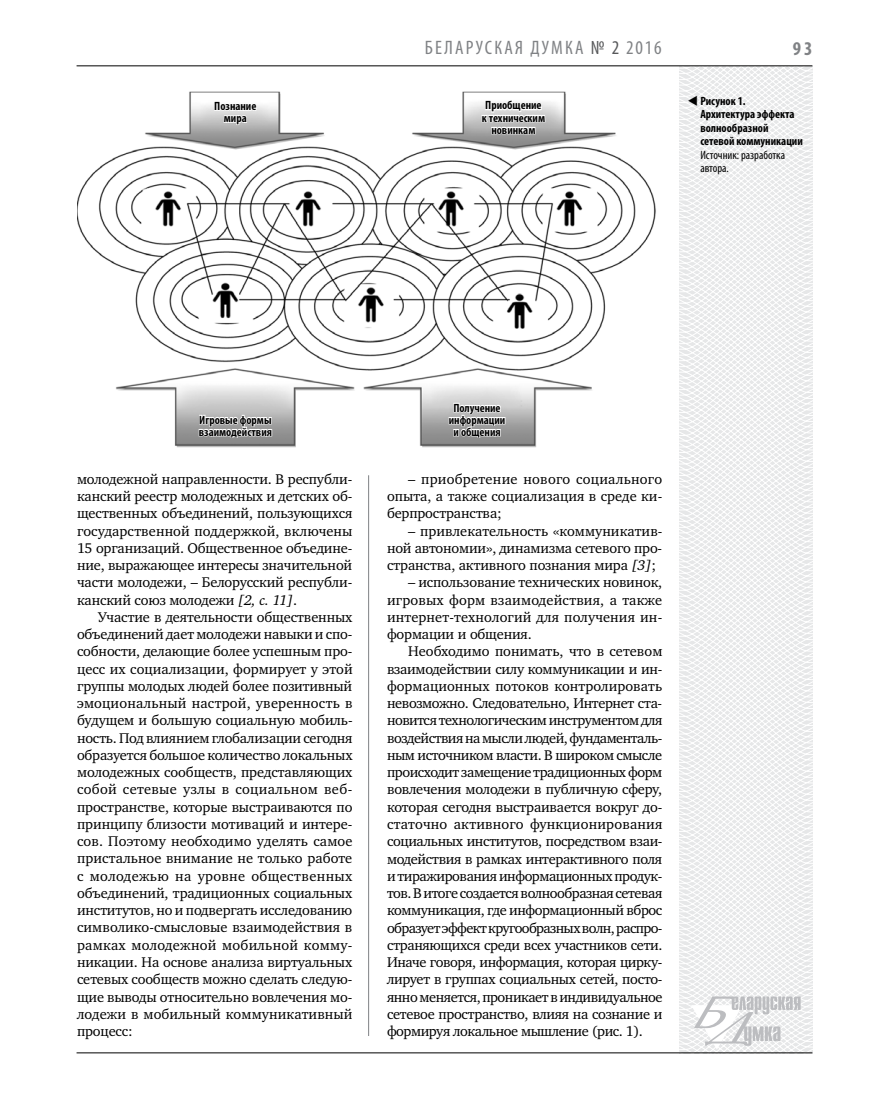
<style>
.page{position:relative;width:872px;height:1106px;background:#fff}
.page>*{position:absolute;margin:0;border:0;box-sizing:border-box;transform-origin:0 0}
.t1{font:condensed 19.5px "Myriad Pro";letter-spacing:.11em;color:#808285}
.t2{font:700 condensed 19.5px "Myriad Pro";color:#808285}
.t3{font:14.4px/17.2px "Charter C";letter-spacing:-.01em;color:#000;text-align:justify}
.t4{font:700 condensed 12px/12px "Myriad Pro";letter-spacing:-.005em;color:#000;text-align:center}
.t5{font:condensed 12px/13.5px "Myriad Pro";color:#000}
.s1{color:#58595b}
.s2{font-style:italic}
</style>
<div class="page">
<svg style="left:621px;top:65px;width:192px;height:989px"></svg>
<svg style="left:691px;top:996px;width:109px;height:53px"></svg>
<hr style="left:77px;top:65px;width:735px;height:1px;background:#000">
<hr style="left:77px;top:1052px;width:735px;height:1px;background:#000">
<hr style="left:368px;top:475px;width:1px;height:561px;background:#808285">
<img style="left:77px;top:76px;width:585px;height:378px">
<svg style="left:198px;top:403px;width:75px;height:45px"></svg>
<svg style="left:213px;top:88px;width:44px;height:53px"></svg>
<svg style="left:481px;top:95px;width:65px;height:51px"></svg>
<svg style="left:448px;top:397px;width:58px;height:50px"></svg>
<svg style="left:698px;top:105px;width:12px;height:1px"></svg>
<h1 class="t1" style="left:425px;top:36px;width:238px">БЕЛА РУСКАЯ ДУМКА <span class="s1">№ 2</span> 2016</h1>
<h1 class="t2" style="left:793px;top:37px;width:21px">93</h1>
<p class="t4" style="left:214px;top:100px;width:44px">Познание мира</p>
<p class="t4" style="left:482px;top:99px;width:65px">Приобщение к техническим новинкам</p>
<p class="t4" style="left:700px;top:94px;width:104px;line-height:13.5px;text-align:left;text-indent:-13px">▼ Рисунок 1.<br>Архитектура эффекта волнообразной сетевой коммуникации</p>
<p class="t5" style="left:700px;top:148px;width:86px">Источник: разработка автора.</p>
<p class="t4" style="left:199px;top:413px;width:75px;text-align:left">Игровые формы взаимодействия</p>
<p class="t3" style="left:77px;top:470px;width:277px">молодежной направленности. В республи&shy;канский реестр молодежных и детских об&shy;щественных объединений, пользующихся государственной поддержкой, включены 15 организаций. Общественное объедине&shy;ние, выражающее интересы значительной части молодежи, – Белорусский республи&shy;канский союз молодежи <span class="s2">[2, с. 11]</span>.</p>
<p class="t3" style="left:77px;top:608px;width:277px;text-indent:21px">Участие в деятельности общественных объединений дает молодежи навыки и спо&shy;собности, делающие более успешным про&shy;цесс их социализации, формирует у этой группы молодых людей более позитивный эмоциональный настрой, уверенность в будущем и большую социальную мобиль&shy;ность. Под влиянием глобализации сегодня образуется большое количество локальных молодежных сообществ, представляющих собой сетевые узлы в социальном веб&shy;пространстве, которые выстраиваются по принципу близости мотиваций и интере&shy;сов. Поэтому необходимо уделять самое пристальное внимание не только работе с молодежью на уровне общественных объединений, традиционных социальных институтов, но и подвергать исследованию символико-смысловые взаимодействия в рамках молодежной мобильной комму&shy;никации. На основе анализа виртуальных сетевых сообществ можно сделать следую&shy;щие выводы относительно вовлечения мо&shy;лодежи в мобильный коммуникативный процесс:</p>
<p class="t4" style="left:449px;top:401px;width:58px">Получение информации и общения</p>
<p class="t3" style="left:387px;top:470px;width:277px;text-indent:21px">– приобретение нового социального опыта, а также социализация в среде ки&shy;берпространства;</p>
<p class="t3" style="left:387px;top:522px;width:277px;text-indent:21px">– привлекательность «коммуникатив&shy;ной автономии», динамизма сетевого про&shy;странства, активного познания мира <span class="s2">[3]</span>;</p>
<p class="t3" style="left:387px;top:574px;width:277px;text-indent:21px">– использование технических новинок, игровых форм взаимодействия, а также интернет-технологий для получения ин&shy;формации и общения.</p>
<p class="t3" style="left:387px;top:643px;width:277px;text-indent:21px">Необходимо понимать, что в сетевом взаимодействии силу коммуникации и ин&shy;формационных потоков контролировать невозможно. Следовательно, Интернет ста&shy;новится технологическим инструментом для воздействия на мысли людей, фундаменталь&shy;ным источником власти. В широком смысле происходит замещение традиционных форм вовлечения молодежи в публичную сферу, которая сегодня выстраивается вокруг до&shy;статочно активного функционирования социальных институтов, посредством взаи&shy;модействия в рамках интерактивного поля и тиражирования информационных продук&shy;тов. В итоге создается волнообразная сетевая коммуникация, где информационный вброс образует эффект кругообразных волн, распро&shy;страняющихся среди всех участников сети.<br>Иначе говоря, информация, которая цирку&shy;лирует в группах социальных сетей, посто&shy;янно меняется, проникает в индивидуальное сетевое пространство, влияя на сознание и формируя локальное мышление (рис. 1).</p>
</div>
